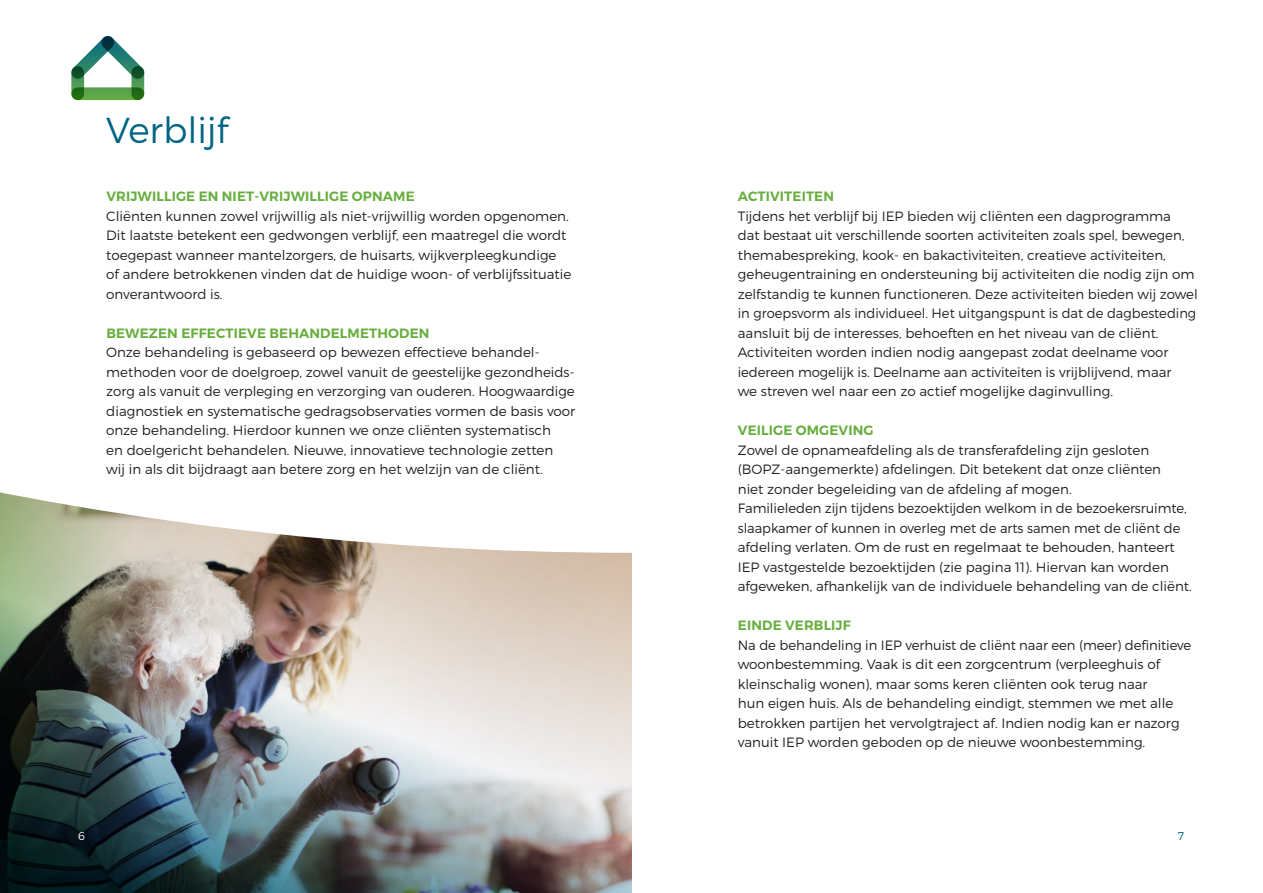
<style>
.page{position:relative;width:1263px;height:893px;background:#fff}
.page>*{position:absolute;margin:0;border:0;box-sizing:border-box;transform-origin:0 0}
.t1{font:300 36px "Montserrat";color:#016584}
.t2{font:300 13.5px/19.5px "Montserrat";color:#231f20}
.t3{font:600 13.5px "Montserrat";letter-spacing:.01em;color:#66ae3d}
.t4{font:300 11.25px "Montserrat";color:#fff}
.t5{font:300 11.25px "Montserrat";color:#016584}
</style>
<div class="page">
<img style="left:0;top:791px;width:631px;height:102px">
<img style="left:0;top:553px;width:631px;height:238px">
<svg style="left:0;top:71px;width:632px;height:482px"></svg>
<svg style="left:74px;top:36px;width:70px;height:43px"></svg>
<div style="left:71px;top:87px;width:73px;height:13px;background:#5da549;border-radius:6px"></div>
<svg style="left:71px;top:66px;width:13px;height:34px"></svg>
<svg style="left:132px;top:66px;width:12px;height:34px"></svg>
<p class="t1" style="left:106px;top:108px;width:123px">Verblijf</p>
<p class="t3" style="left:106px;top:188px;width:310px">VRIJWILLIGE EN NIET-VRIJWILLIGE OPNAME</p>
<p class="t2" style="left:106px;top:206px;width:467px">Cliënten kunnen zowel vrijwillig als niet-vrijwillig worden opgenomen.<br>Dit laatste betekent een gedwongen verblijf, een maatregel die wordt toegepast wanneer mantelzorgers, de huisarts, wijkverpleegkundige of andere betrokkenen vinden dat de huidige woon- of verblijfssituatie onverantwoord is.</p>
<p class="t3" style="left:106px;top:325px;width:325px">BEWEZEN EFFECTIEVE BEHANDELMETHODEN</p>
<p class="t2" style="left:106px;top:343px;width:435px">Onze behandeling is gebaseerd op bewezen effectieve behandel-</p>
<p class="t2" style="left:106px;top:362px;width:470px">methoden voor de doelgroep, zowel vanuit de geestelijke gezondheids-</p>
<p class="t2" style="left:106px;top:382px;width:470px;text-align:justify">zorg als vanuit de verpleging en verzorging van ouderen. Hoogwaardige diagnostiek en systematische gedragsobservaties vormen de basis voor onze behandeling. Hierdoor kunnen we onze cliënten systematisch</p>
<p class="t2" style="left:106px;top:440px;width:449px">en doelgericht behandelen. Nieuwe, innovatieve technologie zetten</p>
<p class="t2" style="left:106px;top:460px;width:438px">wij in als dit bijdraagt aan betere zorg en het welzijn van de cliënt.</p>
<p class="t3" style="left:738px;top:188px;width:98px">ACTIVITEITEN</p>
<p class="t2" style="left:738px;top:206px;width:461px">Tijdens het verblijf bij IEP bieden wij cliënten een dagprogramma<br>dat bestaat uit verschillende soorten activiteiten zoals spel, bewegen, themabespreking, kook- en bakactiviteiten, creatieve activiteiten, geheugentraining en ondersteuning bij activiteiten die nodig zijn om zelfstandig te kunnen functioneren. Deze activiteiten bieden wij zowel in groepsvorm als individueel. Het uitgangspunt is dat de dagbesteding aansluit bij de interesses, behoeften en het niveau van de cliënt.<br>Activiteiten worden indien nodig aangepast zodat deelname voor iedereen mogelijk is. Deelname aan activiteiten is vrijblijvend, maar<br>we streven wel naar een zo actief mogelijke daginvulling.</p>
<p class="t3" style="left:738px;top:422px;width:137px">VEILIGE OMGEVING</p>
<p class="t2" style="left:738px;top:440px;width:425px">Zowel de opnameafdeling als de transferafdeling zijn gesloten (BOPZ-aangemerkte) afdelingen. Dit betekent dat onze cliënten niet zonder begeleiding van de afdeling af mogen.</p>
<p class="t2" style="left:738px;top:499px;width:455px">Familieleden zijn tijdens bezoektijden welkom in de bezoekersruimte, slaapkamer of kunnen in overleg met de arts samen met de cliënt de afdeling verlaten. Om de rust en regelmaat te behouden, hanteert IEP vastgestelde bezoektijden (zie pagina 11). Hiervan kan worden afgeweken, afhankelijk van de individuele behandeling van de cliënt.</p>
<p class="t3" style="left:738px;top:617px;width:115px">EINDE VERBLIJF</p>
<p class="t2" style="left:738px;top:635px;width:455px">Na de behandeling in IEP verhuist de cliënt naar een (meer) definitieve woonbestemming. Vaak is dit een zorgcentrum (verpleeghuis of kleinschalig wonen), maar soms keren cliënten ook terug naar<br>hun eigen huis. Als de behandeling eindigt, stemmen we met alle betrokken partijen het vervolgtraject af. Indien nodig kan er nazorg vanuit IEP worden geboden op de nieuwe woonbestemming.</p>
<p class="t4" style="left:78px;top:829px;width:8px">6</p>
<p class="t5" style="left:1178px;top:829px;width:8px">7</p>
</div>
